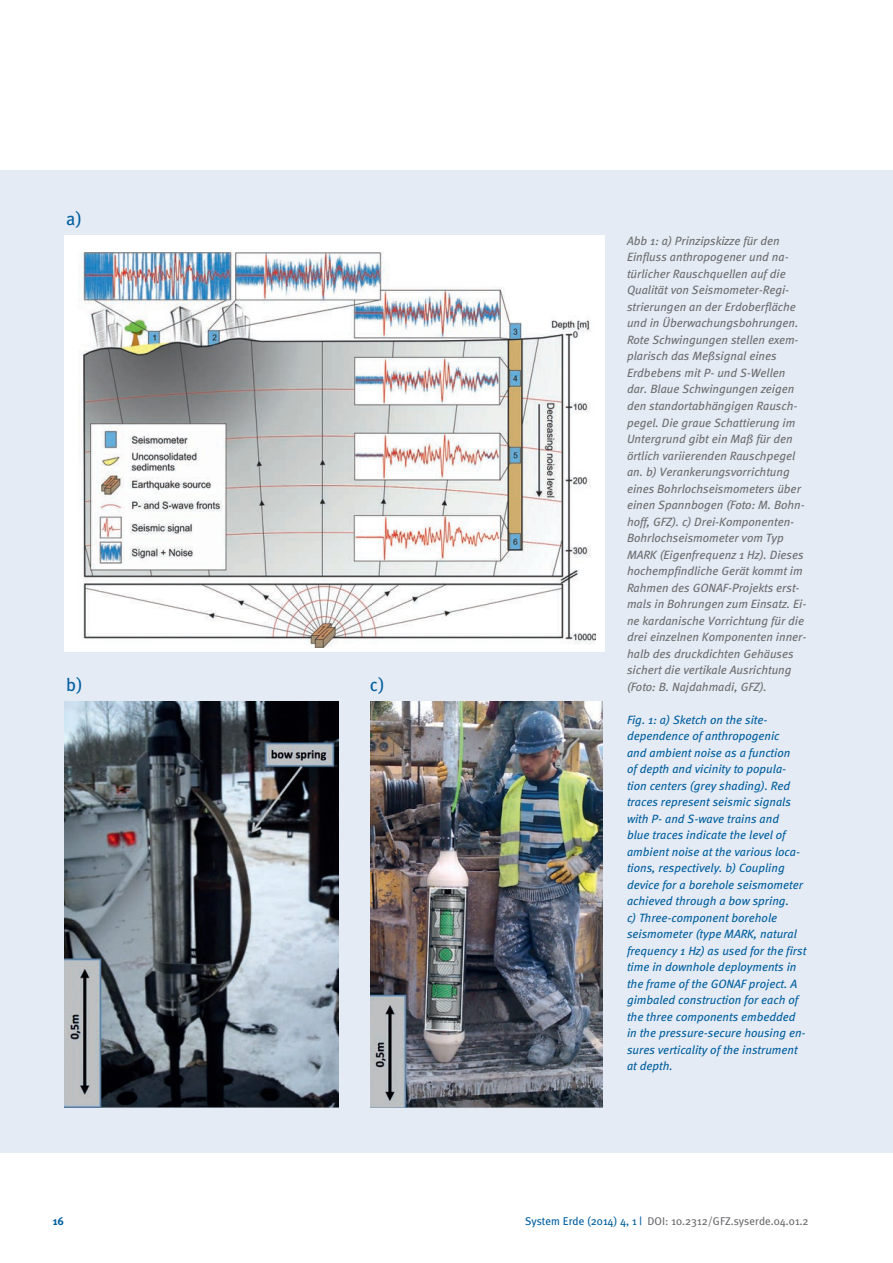
<style>
.page{position:relative;width:893px;height:1263px;background:#fff}
.page>*{position:absolute;margin:0;border:0;box-sizing:border-box;transform-origin:0 0}
.t1{font:18px "Meta";color:#005f9f}
.t2{font:italic 12px/16.5px "Meta";color:#6c6d70}
.t3{font:italic 12px/16.5px "Meta";color:#005f9f}
.t4{font:11.25px "Meta Plus";color:#6c6d70}
.t5{font:700 11.25px "Meta";color:#005f9f}
.s1{color:#005f9f}
</style>
<div class="page">
<div style="left:0;top:170px;width:892px;height:983px;background:#e5ebf4"></div>
<div style="left:64px;top:235px;width:540px;height:416px;background:#fff"></div>
<img style="left:78px;top:252px;width:517px;height:395px">
<img style="left:64px;top:701px;width:539px;height:406px">
<div style="left:339px;top:699px;width:31px;height:422px;background:#e5ebf4"></div>
<h1 class="t1" style="left:66px;top:208px;width:17px">a)</h1>
<h1 class="t1" style="left:66px;top:673px;width:18px">b)</h1>
<h1 class="t1" style="left:370px;top:673px;width:16px">c)</h1>
<p class="t2" style="left:627px;top:232px;width:181px">Abb 1: a) Prinzipskizze für den<br>Einfluss anthropogener und na&shy;türlicher Rauschquellen auf die<br>Qualität von Seismometer-Regi&shy;strierungen an der Erdoberfläche und in Überwachungsbohrungen.<br>Rote Schwingungen stellen exem&shy;plarisch das Meßsignal eines<br>Erdbebens mit P- und S-Wellen dar. Blaue Schwingungen zeigen den standortabhängigen Rausch&shy;pegel. Die graue Schattierung im<br>Untergrund gibt ein Maß für den örtlich variierenden Rauschpegel an. b) Verankerungsvorrichtung eines Bohrlochseismometers über einen Spannbogen (Foto: M. Bohn&shy;hoff, GFZ). c) Drei-Komponenten-<br>Bohrlochseismometer vom Typ<br>MARK (Eigenfrequenz 1 Hz). Dieses hochempfindliche Gerät kommt im<br>Rahmen des GONAF-Projekts erst&shy;mals in Bohrungen zum Einsatz. Ei&shy;ne kardanische Vorrichtung für die drei einzelnen Komponenten inner&shy;halb des druckdichten Gehäuses sichert die vertikale Ausrichtung (Foto: B. Najdahmadi, GFZ).</p>
<p class="t3" style="left:627px;top:711px;width:181px">Fig. 1: a) Sketch on the site&shy;dependence of anthropogenic<br>and ambient noise as a function<br>of depth and vicinity to popula&shy;tion centers (grey shading). Red traces represent seismic signals with P- and S-wave trains and<br>blue traces indicate the level of ambient noise at the various loca&shy;tions, respectively. b) Coupling device for a borehole seismometer achieved through a bow spring.<br>c) Three-component borehole seismometer (type MARK, natural frequency 1 Hz) as used for the first time in downhole deployments in the frame of the GONAF project. A gimbaled construction for each of the three components embedded in the pressure-secure housing en&shy;sures verticality of the instrument at depth.</p>
<p class="t5" style="left:53px;top:1214px;width:13px">16</p>
<p class="t4" style="left:525px;top:1214px;width:285px"><span class="s1">System Erde (2014) 4, 1 |</span> DOI: 10.2312/GFZ.syserde.04.01.2</p>
</div>
